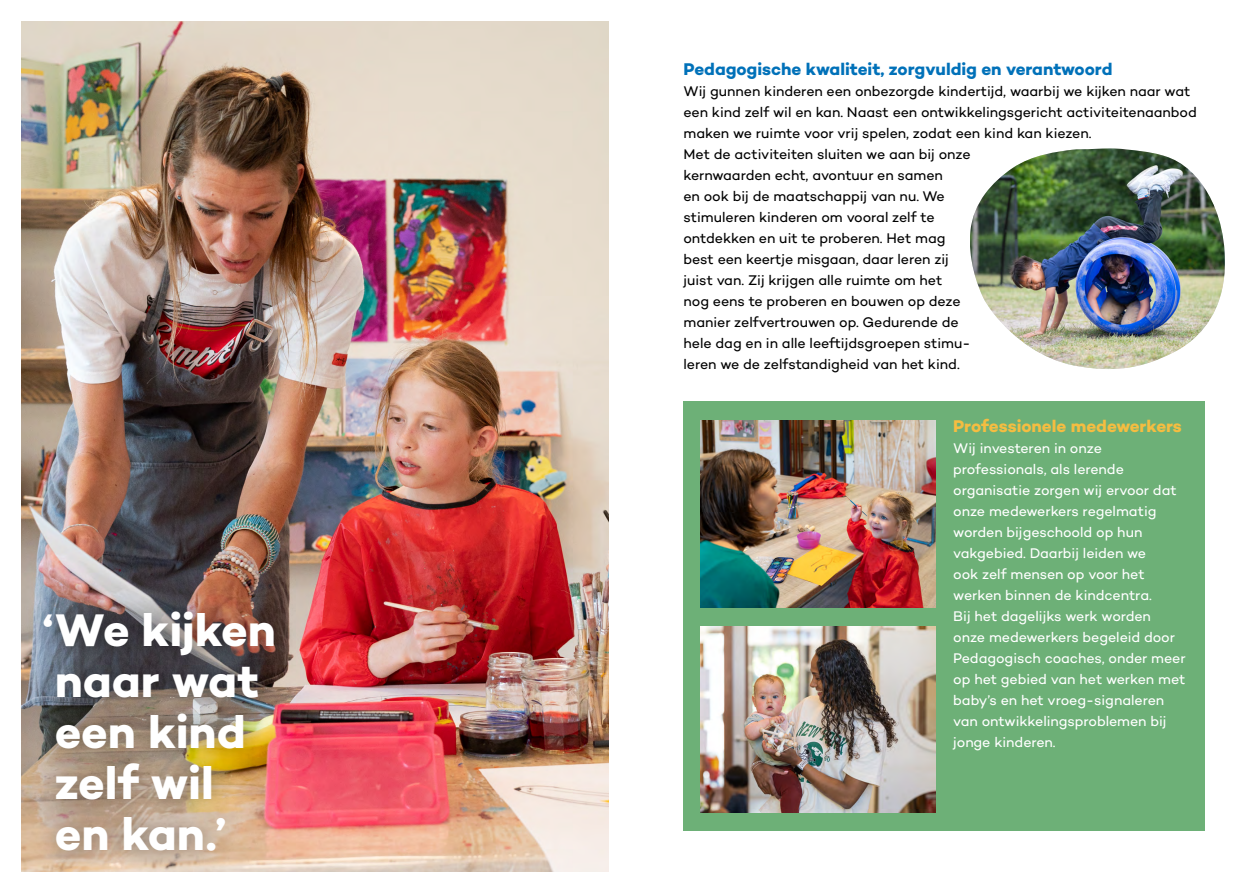
<style>
.page{position:relative;width:1259px;height:893px;background:#fff}
.page>*{position:absolute;margin:0;border:0;box-sizing:border-box;transform-origin:0 0}
.t1{font:700 46.5px/51px "Campton";color:#fff}
.t2{font:700 17.25px "Campton";letter-spacing:-.005em;color:#0071b9}
.t3{font:700 17.25px "Campton";letter-spacing:-.005em;color:#f5bd41}
.t4{font:14.25px/21px "Campton";letter-spacing:-.005em;color:#000}
.t5{font:14.25px/21px "Campton";letter-spacing:-.005em;color:#fff}
</style>
<div class="page">
<div style="left:683px;top:402px;width:522px;height:429px;background:#6db077"></div>
<img style="left:21px;top:21px;width:587px;height:851px">
<img style="left:970px;top:148px;width:255px;height:221px">
<div style="left:22px;top:589px;width:275px;height:285px;background:#000;opacity:.5"></div>
<img style="left:700px;top:421px;width:235px;height:186px">
<img style="left:700px;top:626px;width:235px;height:186px">
<h1 class="t1" style="left:43px;top:604px;width:235px">‘We kijken naar wat een kind zelf wil<br>en kan.’</h1>
<p class="t2" style="left:683px;top:58px;width:430px">Pedagogische kwaliteit, zorgvuldig en verantwoord</p>
<p class="t4" style="left:683px;top:80px;width:515px">Wij gunnen kinderen een onbezorgde kindertijd, waarbij we kijken naar wat een kind zelf wil en kan. Naast een ontwikkelingsgericht activiteitenaanbod maken we ruimte voor vrij spelen, zodat een kind kan kiezen.<br>Met de activiteiten sluiten we aan bij onze<br>kernwaarden echt, avontuur en samen<br>en ook bij de maatschappij van nu. We<br>stimuleren kinderen om vooral zelf te<br>ontdekken en uit te proberen. Het mag<br>best een keertje misgaan, daar leren zij<br>juist van. Zij krijgen alle ruimte om het<br>nog eens te proberen en bouwen op deze<br>manier zelfvertrouwen op. Gedurende de<br>hele dag en in alle leeftijdsgroepen stimu-<br>leren we de zelfstandigheid van het kind.</p>
<p class="t3" style="left:953px;top:415px;width:230px">Professionele medewerkers</p>
<p class="t5" style="left:953px;top:437px;width:234px">Wij investeren in onze professionals, als lerende organisatie zorgen wij ervoor dat onze medewerkers regelmatig worden bijgeschoold op hun vakgebied. Daarbij leiden we<br>ook zelf mensen op voor het werken binnen de kindcentra.<br>Bij het dagelijks werk worden onze medewerkers begeleid door<br>Pedagogisch coaches, onder meer op het gebied van het werken met baby’s en het vroeg- signaleren van ontwikkelingsproblemen bij jonge kinderen.</p>
</div>
